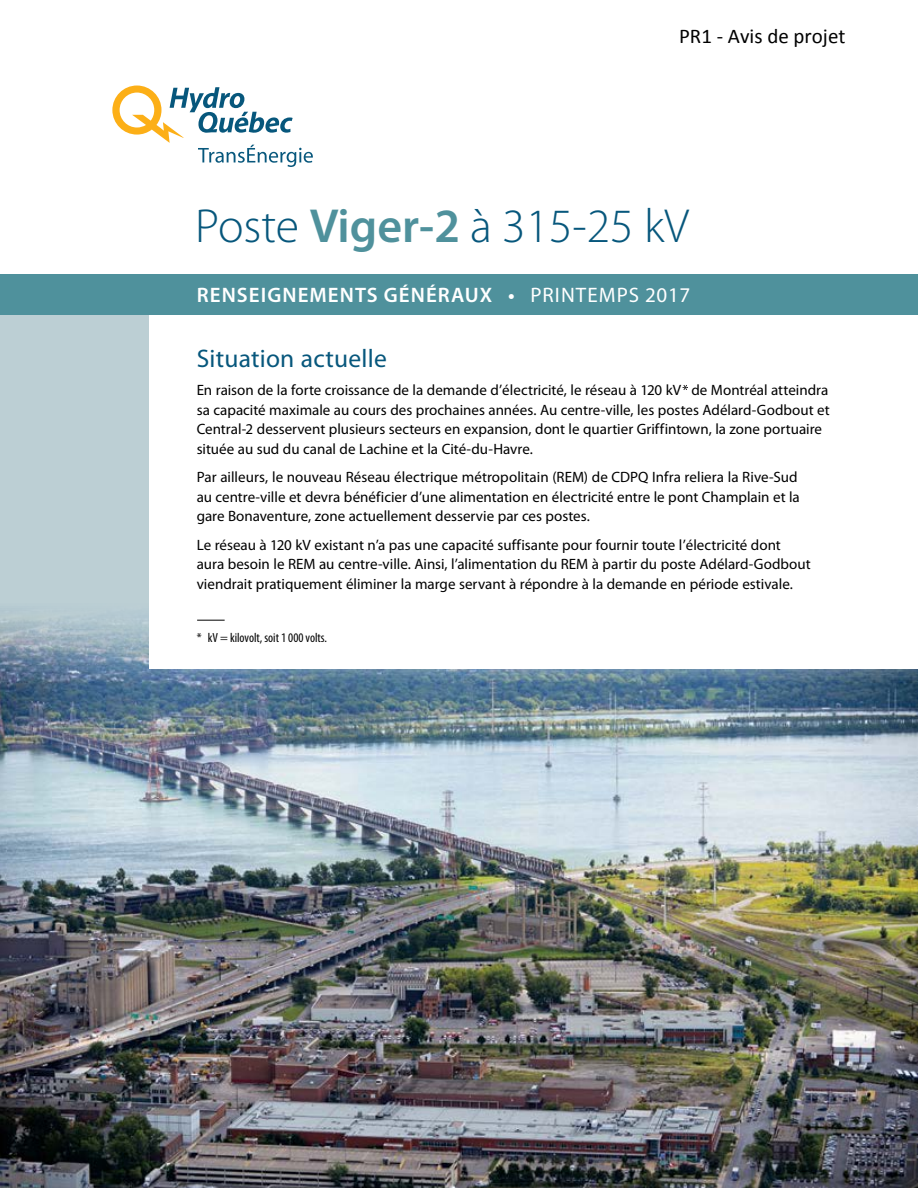
<style>
.page{position:relative;width:918px;height:1188px;background:#fff}
.page>*{position:absolute;margin:0;border:0;box-sizing:border-box;transform-origin:0 0}
.Titre_1__H1{font:300 48px "Myriad Pro";color:#07577c}
.Titre_2__H2{font:25.5px "Myriad Pro";letter-spacing:.01em;color:#07577c}
.Titre_1__H1__info_mo{font:600 21px "Myriad Pro";letter-spacing:.05em;color:#fff}
.t1{font:21px "Calibri";color:#000}
.Texte__P{font:15px/19.5px "Myriad Pro";color:#000}
.t2{font:condensed 13.2px "Myriad Pro";color:#000}
.s1{font-weight:600;color:#4f919c}
.s2{font-weight:400}
</style>
<div class="page">
<div style="left:0;top:314px;width:149px;height:282px;background:#bccfd4"></div>
<img style="left:0;top:596px;width:918px;height:592px">
<div style="left:149px;top:300px;width:769px;height:369px;background:#fff"></div>
<svg style="left:112px;top:86px;width:201px;height:81px"></svg>
<svg style="left:197px;top:620px;width:28px;height:1px"></svg>
<div style="left:0;top:274px;width:918px;height:40px;background:#4f919c"></div>
<svg style="left:683px;top:385px;width:5px;height:5px"></svg>
<h3 class="t1" style="left:679px;top:22px;width:168px">PR1 - Avis de projet</h3>
<p class="Titre_1__H1" style="left:195px;top:200px;width:495px">Poste <span class="s1">Viger-2</span> à 315-25 kV</p>
<h1 class="Titre_1__H1__info_mo" style="left:197px;top:283px;width:495px">RENSEIGNEMENTS GÉNÉRAUX • <span class="s2">PRINTEMPS 2017</span></h1>
<h2 class="Titre_2__H2" style="left:197px;top:344px;width:192px">Situation actuelle</h2>
<p class="Texte__P" style="left:197px;top:381px;width:635px">En raison de la forte croissance de la demande d’électricité, le réseau à 120 kV de Montréal atteindra sa capacité maximale au cours des prochaines années. Au centre-ville, les postes Adélard-Godbout et Central-2 desservent plusieurs secteurs en expansion, dont le quartier Griffintown, la zone portuaire située au sud du canal de Lachine et la Cité-du-Havre.</p>
<p class="Texte__P" style="left:197px;top:468px;width:605px">Par ailleurs, le nouveau Réseau électrique métropolitain (REM) de CDPQ Infra reliera la Rive-Sud au centre-ville et devra bénéficier d’une alimentation en électricité entre le pont Champlain et la gare Bonaventure, zone actuellement desservie par ces postes.</p>
<p class="Texte__P" style="left:197px;top:535px;width:616px">Le réseau à 120 kV existant n’a pas une capacité suffisante pour fournir toute l’électricité dont aura besoin le REM au centre-ville. Ainsi, l’alimentation du REM à partir du poste Adélard-Godbout viendrait pratiquement éliminer la marge servant à répondre à la demande en période estivale.</p>
<p class="t2" style="left:197px;top:630px;width:132px">* kV = kilovolt, soit 1 000 volts.</p>
</div>
